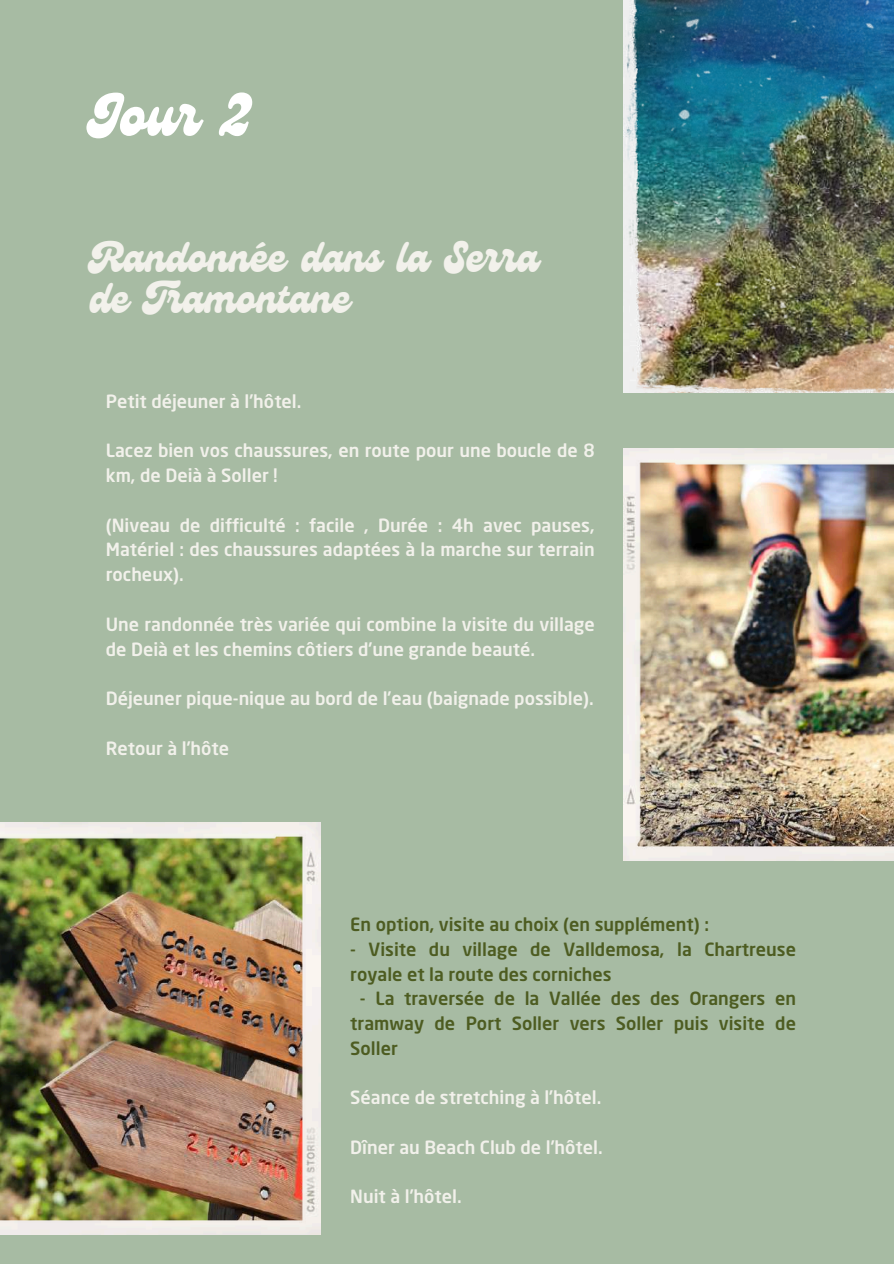
<style>
.page{position:relative;width:894px;height:1264px;background:#fff}
.page>*{position:absolute;margin:0;border:0;box-sizing:border-box;transform-origin:0 0}
.t1{font:58.2px "Genty";color:#fff}
.t2{font:42px/41.7px "Genty";color:#f2f1eb}
.t3{font:500 18px/24.8px "Neo Sans Pro";color:#f2f1eb}
.t4{font:500 18px/24.8px "Neo Sans Pro";color:#4d5c21}
</style>
<div class="page">
<div style="left:0;top:0;width:893px;height:1263px;background:#a7bba3"></div>
<img style="left:0;top:822px;width:320px;height:412px">
<img style="left:623px;top:448px;width:270px;height:412px">
<img style="left:623px;top:0;width:270px;height:393px">
<h1 class="t1" style="left:89px;top:82px;width:162px">Jour 2</h1>
<h2 class="t2" style="left:89px;top:236px;width:451px">Randonnée dans la Serra de Tramontane</h2>
<p class="t3" style="left:106px;top:391px;width:197px">Petit déjeuner à l’hôtel.</p>
<p class="t3" style="left:106px;top:440px;width:490px">Lacez bien vos chaussures, en route pour une boucle de 8 km, de Deià à Soller !</p>
<p class="t3" style="left:106px;top:514px;width:490px;text-align:justify">(Niveau de difficulté : facile , Durée : 4h avec pauses, Matériel : des chaussures adaptées à la marche sur terrain rocheux).</p>
<p class="t3" style="left:106px;top:613px;width:490px">Une randonnée très variée qui combine la visite du village de Deià et les chemins côtiers d’une grande beauté.</p>
<p class="t3" style="left:106px;top:688px;width:489px">Déjeuner pique-nique au bord de l’eau (baignade possible).</p>
<p class="t3" style="left:106px;top:737px;width:125px">Retour à l’hôte</p>
<p class="t4" style="left:350px;top:913px;width:360px">En option, visite au choix (en supplément) :</p>
<p class="t4" style="left:350px;top:938px;width:447px">- Visite du village de Valldemosa, la Chartreuse royale et la route des corniches</p>
<p class="t4" style="left:350px;top:988px;width:447px;text-align:justify;text-indent:10px">- La traversée de la Vallée des des Orangers en tramway de Port Soller vers Soller puis visite de Soller</p>
<p class="t3" style="left:350px;top:1087px;width:252px">Séance de stretching à l’hôtel.</p>
<p class="t3" style="left:350px;top:1136px;width:254px">Dîner au Beach Club de l’hôtel.</p>
<p class="t3" style="left:350px;top:1186px;width:113px">Nuit à l’hôtel.</p>
</div>
